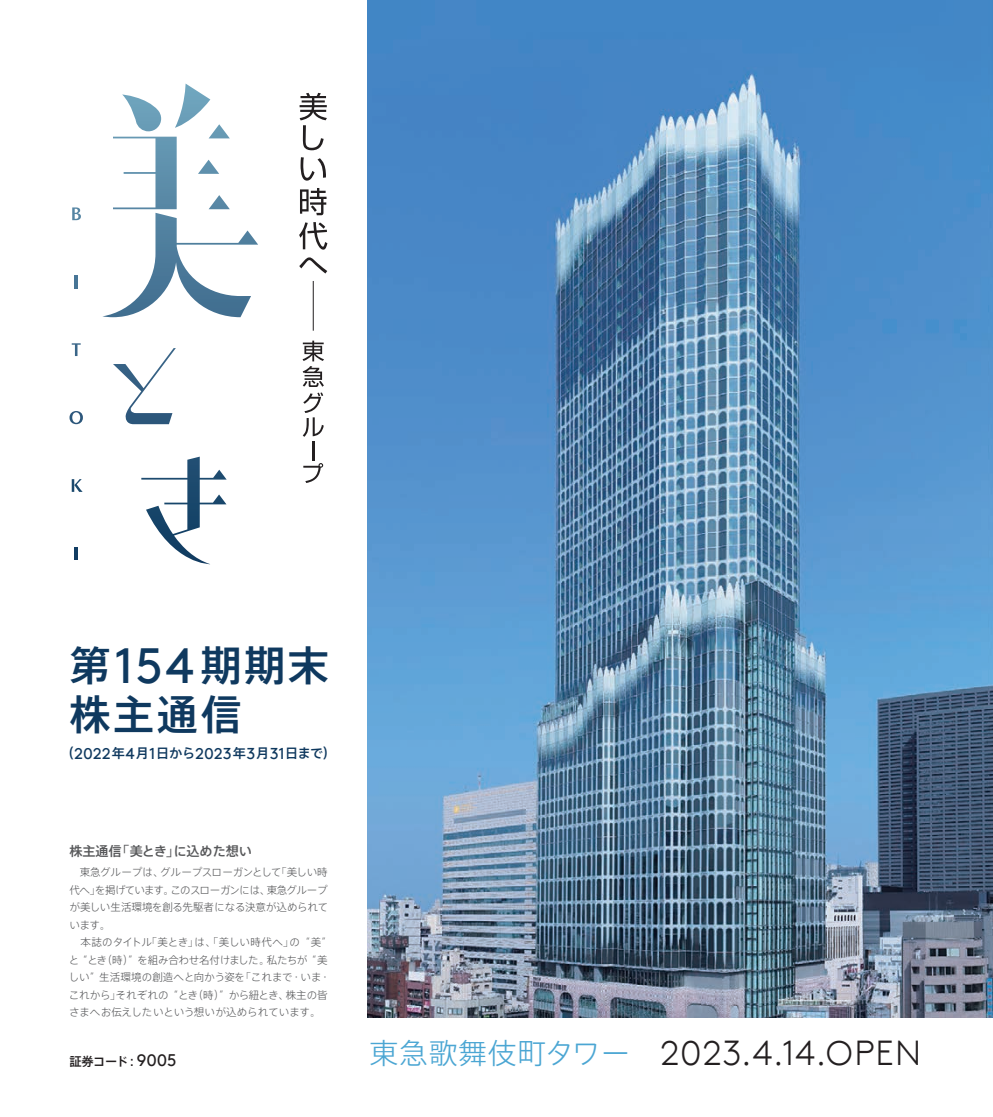
<style>
.page{position:relative;width:993px;height:1117px;background:#fff}
.page>*{position:absolute;margin:0;border:0;box-sizing:border-box;transform-origin:0 0}
.t1{font:500 41.12px/49px "Axis Std";letter-spacing:.06em;color:#0f395f}
.t2{font:300 34.65px "Brown LLTT";letter-spacing:.02em;color:#231f20}
.t3{font:15.75px "Brown LLTT";color:#0f395f}
.t4{font:500 13.12px "Axis Std";letter-spacing:-.01em;color:#57585a}
.t5{font:500 12.25px "Axis Std";letter-spacing:-.05em;color:#231f20}
.t6{font:300 10.5px/17.5px "Axis Std";letter-spacing:-.015em;color:#57585a}
.s1{font-family:"Brown LLTT";font-weight:400;font-size:49.35px}
.s2{font-family:"Axis Std";font-weight:500;font-size:13.12px}
.s3{font-family:"Brown LLTT";font-weight:400;font-size:16.8px}
.s4{font-family:"Axis Std";font-size:28.88px;color:#4ba6d3}
</style>
<div class="page">
<img style="left:367px;top:0;width:625px;height:1017px">
<svg style="left:299px;top:93px;width:28px;height:57px"></svg>
<svg style="left:300px;top:157px;width:26px;height:23px"></svg>
<svg style="left:300px;top:188px;width:26px;height:27px"></svg>
<svg style="left:299px;top:222px;width:28px;height:27px"></svg>
<svg style="left:299px;top:257px;width:28px;height:16px"></svg>
<svg style="left:302px;top:340px;width:22px;height:97px"></svg>
<hr style="left:312px;top:441px;width:2px;height:20px;background:#231f20">
<svg style="left:303px;top:463px;width:20px;height:20px"></svg>
<hr style="left:313px;top:281px;width:1px;height:49px;background:#231f20">
<svg style="left:72px;top:207px;width:9px;height:13px"></svg>
<svg style="left:75px;top:275px;width:2px;height:13px"></svg>
<svg style="left:72px;top:343px;width:9px;height:13px"></svg>
<svg style="left:69px;top:411px;width:14px;height:13px"></svg>
<svg style="left:72px;top:479px;width:11px;height:13px"></svg>
<svg style="left:75px;top:547px;width:2px;height:12px"></svg>
<svg style="left:102px;top:83px;width:156px;height:234px"></svg>
<svg style="left:113px;top:348px;width:63px;height:76px"></svg>
<svg style="left:141px;top:456px;width:85px;height:109px"></svg>
<h1 class="t1" style="left:69px;top:638px;width:261px">第<span class="s1">154</span>期期末株主通信</h1>
<h3 class="t3" style="left:61px;top:741px;width:276px"><span class="s2">（</span>2022<span class="s2">年</span>4<span class="s2">月</span>1<span class="s2">日から</span>2023<span class="s2">年</span>3<span class="s2">月</span>31<span class="s2">日まで）</span></h3>
<p class="t4" style="left:69px;top:841px;width:184px">株主通信「美とき」に込めた想い</p>
<p class="t6" style="left:69px;top:862px;width:265px">　東急グループは、グループスローガンとして「美しい時代へ」を掲げています。このスローガンには、東急グループが美しい生活環境を創る先駆者になる決意が込められています。<br>　本誌のタイトル「美とき」は、「美しい時代へ」の“美”と“とき（時）”を組み合わせ名付けました。私たちが“美しい”生活環境の創造へと向かう姿を「これまで・いま・これから」それぞれの“とき（時）”から紐とき、株主の皆さまへお伝えしたいという想いが込められています。</p>
<p class="t5" style="left:69px;top:1051px;width:108px">証券コード：<span class="s3">9005</span></p>
<h2 class="t2" style="left:369px;top:1028px;width:553px"><span class="s4">東急歌舞伎町タワー</span> 2023.4.14.OPEN</h2>
</div>
